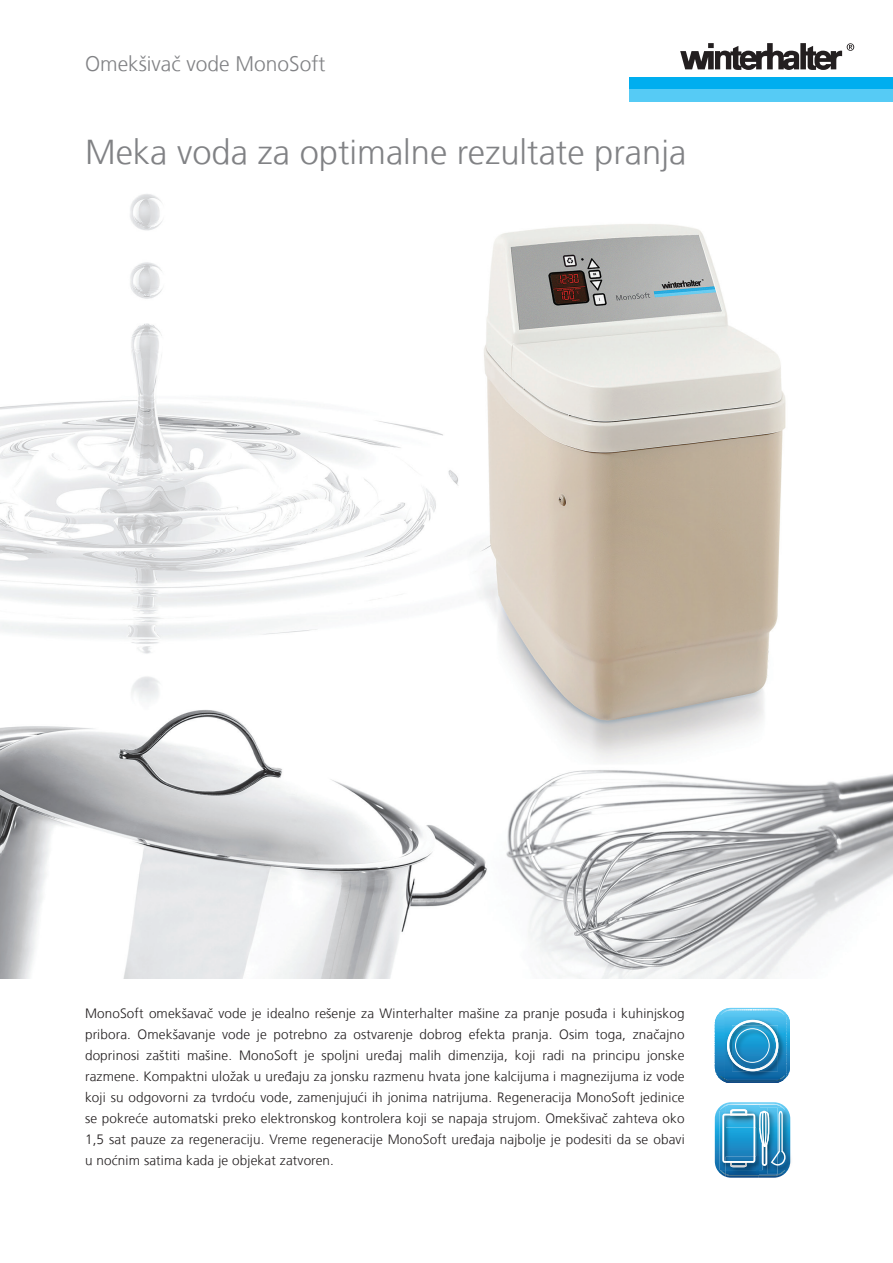
<style>
.page{position:relative;width:893px;height:1263px;background:#fff}
.page>*{position:absolute;margin:0;border:0;box-sizing:border-box;transform-origin:0 0}
.t1{font:300 34.5px "Frutiger CE";color:#818285}
.t2{font:300 21px "Frutiger CE";color:#818285}
.t3{font:300 13.5px/21px "Frutiger CE";letter-spacing:.01em;color:#231f20;text-align:justify}
</style>
<div class="page">
<img style="left:0;top:194px;width:893px;height:784px">
<img style="left:786px;top:1108px;width:5px;height:65px">
<svg style="left:715px;top:1102px;width:71px;height:76px"></svg>
<hr style="left:715px;top:1083px;width:75px;height:1px;background:#124781">
<hr style="left:715px;top:1082px;width:75px;height:1px;background:#0f4c87">
<hr style="left:715px;top:1081px;width:75px;height:1px;background:#0e518c">
<hr style="left:715px;top:1080px;width:75px;height:1px;background:#0d5491">
<hr style="left:715px;top:1079px;width:75px;height:1px;background:#0b5a97">
<hr style="left:715px;top:1078px;width:75px;height:1px;background:#0a5e9b">
<hr style="left:715px;top:1077px;width:75px;height:1px;background:#0a64a2">
<hr style="left:715px;top:1076px;width:75px;height:1px;background:#0c67a5">
<hr style="left:715px;top:1075px;width:75px;height:1px;background:#0e69a7">
<hr style="left:715px;top:1074px;width:75px;height:1px;background:#106ba8">
<hr style="left:715px;top:1073px;width:75px;height:1px;background:#126ca9">
<hr style="left:715px;top:1072px;width:75px;height:1px;background:#146dab">
<hr style="left:715px;top:1071px;width:75px;height:1px;background:#166fac">
<hr style="left:715px;top:1070px;width:75px;height:1px;background:#1170ae">
<hr style="left:715px;top:1069px;width:75px;height:1px;background:#1472af">
<hr style="left:715px;top:1068px;width:75px;height:1px;background:#1473b0">
<hr style="left:715px;top:1067px;width:75px;height:1px;background:#1675b2">
<hr style="left:715px;top:1066px;width:75px;height:1px;background:#1777b4">
<hr style="left:715px;top:1065px;width:75px;height:1px;background:#1777b4">
<hr style="left:715px;top:1064px;width:75px;height:1px;background:#1c79b5">
<hr style="left:715px;top:1063px;width:75px;height:1px;background:#1c7ab6">
<hr style="left:715px;top:1062px;width:75px;height:1px;background:#1c7cb8">
<hr style="left:715px;top:1061px;width:75px;height:1px;background:#1c7dba">
<hr style="left:715px;top:1060px;width:75px;height:1px;background:#1c7fbb">
<hr style="left:715px;top:1059px;width:75px;height:1px;background:#1c81bd">
<hr style="left:715px;top:1058px;width:75px;height:1px;background:#1d82be">
<hr style="left:715px;top:1057px;width:75px;height:1px;background:#1c84c0">
<hr style="left:715px;top:1056px;width:75px;height:1px;background:#1c86c1">
<hr style="left:715px;top:1055px;width:75px;height:1px;background:#1b86c2">
<hr style="left:715px;top:1054px;width:75px;height:1px;background:#1f89c5">
<hr style="left:715px;top:1053px;width:75px;height:1px;background:#1e8ac6">
<hr style="left:715px;top:1052px;width:75px;height:1px;background:#1d8cc7">
<hr style="left:715px;top:1051px;width:75px;height:1px;background:#1d8dc9">
<hr style="left:715px;top:1050px;width:75px;height:1px;background:#1b8fca">
<hr style="left:715px;top:1049px;width:75px;height:1px;background:#1a91cc">
<hr style="left:715px;top:1048px;width:75px;height:1px;background:#1992cd">
<hr style="left:715px;top:1047px;width:75px;height:1px;background:#1894cf">
<hr style="left:715px;top:1046px;width:75px;height:1px;background:#1895d0">
<hr style="left:715px;top:1045px;width:75px;height:1px;background:#1798d2">
<hr style="left:715px;top:1044px;width:75px;height:1px;background:#1899d4">
<hr style="left:715px;top:1043px;width:75px;height:1px;background:#189bd4">
<hr style="left:715px;top:1042px;width:75px;height:1px;background:#189dd7">
<hr style="left:715px;top:1041px;width:75px;height:1px;background:#179ed7">
<hr style="left:715px;top:1040px;width:75px;height:1px;background:#17a0d9">
<hr style="left:715px;top:1039px;width:75px;height:1px;background:#1aa1da">
<hr style="left:715px;top:1038px;width:75px;height:1px;background:#1ba3dc">
<hr style="left:715px;top:1037px;width:75px;height:1px;background:#1ba6de">
<hr style="left:715px;top:1036px;width:75px;height:1px;background:#1aa7df">
<hr style="left:715px;top:1035px;width:75px;height:1px;background:#1ca9e1">
<hr style="left:715px;top:1034px;width:75px;height:1px;background:#1dabe2">
<hr style="left:715px;top:1033px;width:75px;height:1px;background:#1eabe2">
<hr style="left:715px;top:1032px;width:75px;height:1px;background:#24ade3">
<hr style="left:715px;top:1031px;width:75px;height:1px;background:#28aee4">
<hr style="left:715px;top:1030px;width:75px;height:1px;background:#2cb0e5">
<hr style="left:715px;top:1029px;width:75px;height:1px;background:#2fb1e6">
<hr style="left:715px;top:1028px;width:75px;height:1px;background:#33b2e6">
<hr style="left:715px;top:1027px;width:75px;height:1px;background:#36b4e7">
<hr style="left:715px;top:1026px;width:75px;height:1px;background:#3ab5e8">
<hr style="left:715px;top:1025px;width:75px;height:1px;background:#3eb6e9">
<hr style="left:715px;top:1024px;width:75px;height:1px;background:#42b8e9">
<hr style="left:715px;top:1023px;width:75px;height:1px;background:#44b9ea">
<hr style="left:715px;top:1022px;width:75px;height:1px;background:#47bbeb">
<hr style="left:715px;top:1021px;width:75px;height:1px;background:#49bcec">
<hr style="left:715px;top:1020px;width:75px;height:1px;background:#49bdec">
<hr style="left:715px;top:1019px;width:75px;height:1px;background:#4fc0ee">
<hr style="left:715px;top:1018px;width:75px;height:1px;background:#52c1ee">
<hr style="left:715px;top:1017px;width:75px;height:1px;background:#55c2ef">
<hr style="left:715px;top:1016px;width:75px;height:1px;background:#57c4f0">
<hr style="left:715px;top:1015px;width:75px;height:1px;background:#56c5f0">
<hr style="left:715px;top:1014px;width:75px;height:1px;background:#59c6f1">
<hr style="left:715px;top:1013px;width:75px;height:1px;background:#5cc8f2">
<hr style="left:715px;top:1012px;width:75px;height:1px;background:#5fc9f3">
<hr style="left:715px;top:1011px;width:75px;height:1px;background:#63caf3">
<hr style="left:715px;top:1010px;width:75px;height:1px;background:#64ccf4">
<hr style="left:715px;top:1009px;width:75px;height:1px;background:#67cdf5">
<hr style="left:715px;top:1008px;width:75px;height:1px;background:#6ccff6">
<svg style="left:720px;top:1009px;width:67px;height:72px"></svg>
<div style="left:629px;top:77px;width:264px;height:12px;background:#00aeef"></div>
<div style="left:629px;top:89px;width:264px;height:13px;background:#56cbf5"></div>
<svg style="left:680px;top:43px;width:174px;height:27px"></svg>
<p class="t2" style="left:85px;top:51px;width:242px">Omekšivač vode MonoSoft</p>
<p class="t1" style="left:85px;top:132px;width:603px">Meka voda za optimalne rezultate pranja</p>
<p class="t3" style="left:85px;top:1003px;width:601px">MonoSoft omekšavač vode je idealno rešenje za Winterhalter mašine za pranje posuđa i kuhinjskog pribora. Omekšavanje vode je potrebno za ostvarenje dobrog efekta pranja. Osim toga, značajno doprinosi zaštiti mašine. MonoSoft je spoljni uređaj malih dimenzija, koji radi na principu jonske razmene. Kompaktni uložak u uređaju za jonsku razmenu hvata jone kalcijuma i magnezijuma iz vode koji su odgovorni za tvrdoću vode, zamenjujući ih jonima natrijuma. Regeneracija MonoSoft jedinice se pokreće automatski preko elektronskog kontrolera koji se napaja strujom. Omekšivač zahteva oko 1,5 sat pauze za regeneraciju. Vreme regeneracije MonoSoft uređaja najbolje je podesiti da se obavi u noćnim satima kada je objekat zatvoren.</p>
</div>
